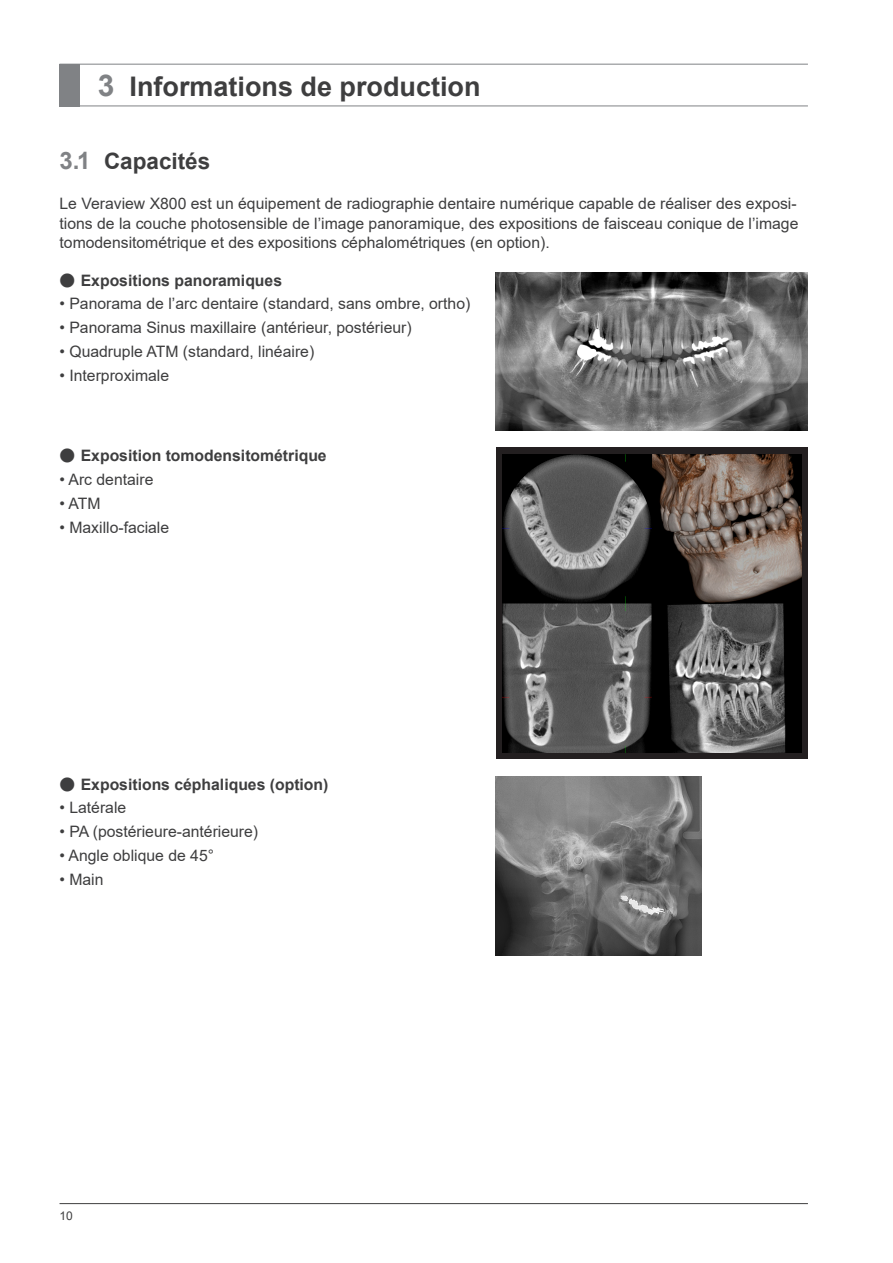
<style>
.page{position:relative;width:893px;height:1263px;background:#fff}
.page>*{position:absolute;margin:0;border:0;box-sizing:border-box;transform-origin:0 0}
.t1{font:700 27px "Arial";color:#3e3e3f}
.t2{font:700 22.5px "Arial";color:#3e3e3f}
.t3{font:15.75px/19.5px "Arial";color:#3e3e3f;text-align:justify}
.t4{font:700 15.75px "Arial";color:#3e3e3f}
.t5{font:12px "Arial";color:#3e3e3f}
.s1{font-size:30px;color:#808285}
.s2{font-size:24px;color:#808285}
.s3{font-family:"Meiryo";font-weight:400}
</style>
<div class="page">
<hr style="left:60px;top:1203px;width:748px;height:1px;background:#3e3e3f">
<hr style="left:60px;top:106px;width:748px;height:1px;background:#808285">
<div style="left:60px;top:64px;width:20px;height:42px;background:#808285"></div>
<hr style="left:60px;top:64px;width:748px;height:1px;background:#808285">
<img style="left:496px;top:776px;width:206px;height:180px">
<img style="left:496px;top:272px;width:312px;height:159px">
<div style="left:496px;top:448px;width:312px;height:311px;background:#231f20"></div>
<img style="left:503px;top:454px;width:299px;height:299px">
<h1 class="t1" style="left:98px;top:67px;width:384px"><span class="s1">3</span> Informations de production</h1>
<h2 class="t2" style="left:60px;top:146px;width:152px"><span class="s2">3.1</span> Capacités</h2>
<p class="t3" style="left:60px;top:194px;width:740px">Le Veraview X800 est un équipement de radiographie dentaire numérique capable de réaliser des exposi&shy;tions de la couche photosensible de l’image panoramique, des expositions de faisceau conique de l’image tomodensitométrique et des expositions céphalométriques (en option).</p>
<p class="t4" style="left:60px;top:269px;width:224px"><span class="s3">ⶤ</span> Expositions panoramiques</p>
<p class="t3" style="left:60px;top:294px;width:412px">• Panorama de l’arc dentaire (standard, sans ombre, ortho)</p>
<p class="t3" style="left:60px;top:318px;width:354px">• Panorama Sinus maxillaire (antérieur, postérieur)</p>
<p class="t3" style="left:60px;top:342px;width:256px">• Quadruple ATM (standard, linéaire)</p>
<p class="t3" style="left:60px;top:365px;width:111px">• Interproximale</p>
<p class="t4" style="left:60px;top:445px;width:269px"><span class="s3">ⶤ</span> Exposition tomodensitométrique</p>
<p class="t3" style="left:60px;top:470px;width:95px">• Arc dentaire</p>
<p class="t3" style="left:60px;top:493px;width:43px">• ATM</p>
<p class="t3" style="left:60px;top:517px;width:111px">• Maxillo-faciale</p>
<p class="t4" style="left:60px;top:773px;width:270px"><span class="s3">ⶤ</span> Expositions céphaliques (option)</p>
<p class="t3" style="left:60px;top:798px;width:68px">• Latérale</p>
<p class="t3" style="left:60px;top:822px;width:200px">• PA (postérieure-antérieure)</p>
<p class="t3" style="left:60px;top:845px;width:156px">• Angle oblique de 45°</p>
<p class="t3" style="left:60px;top:869px;width:46px">• Main</p>
<p class="t5" style="left:60px;top:1208px;width:15px">10</p>
</div>
